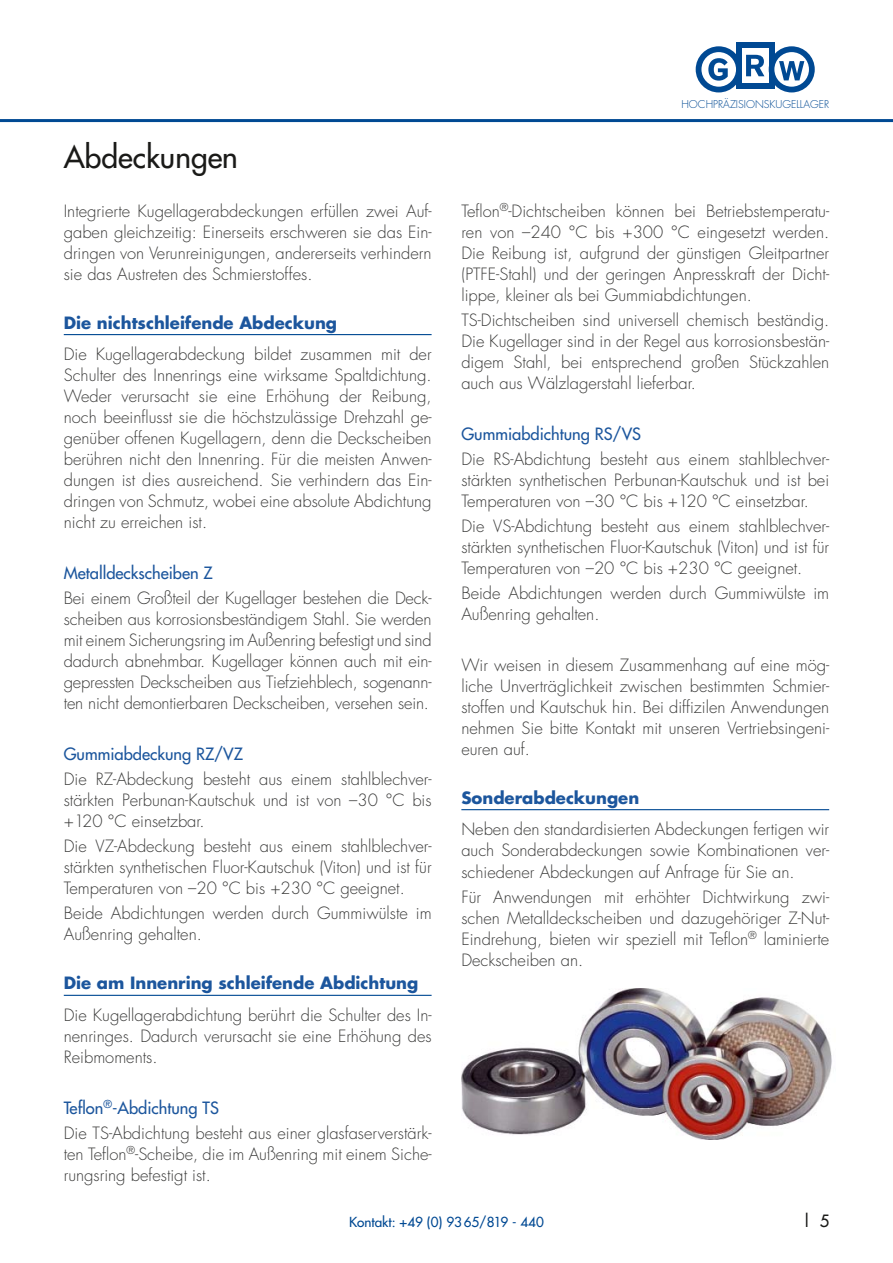
<style>
.page{position:relative;width:893px;height:1263px;background:#fff}
.page>*{position:absolute;margin:0;border:0;box-sizing:border-box;transform-origin:0 0}
.t1{font:30px "Futura LT";color:#1a1a18}
.t2{font:300 16.5px/21px "Futura LT";color:#3b3b3a;text-align:justify}
.t3{font:700 16.5px "Futura LT";color:#1c569d}
.t4{font:16.5px "Futura LT";color:#1c569d}
.t5{font:16.5px "Futura LT";color:#1a1a18}
.t6{font:13.5px "Futura LT";color:#004993}
.t7{font:300 10.5px "Futura LT";color:#004993}
.s1{font-weight:400;color:#1c569d}
</style>
<div class="page">
<hr style="left:0;top:119px;width:893px;height:3px;background:#004993">
<div style="left:736px;top:43px;width:38px;height:46px;background:#004993"></div>
<div style="left:742px;top:48px;width:27px;height:35px;background:#fff"></div>
<svg style="left:746px;top:55px;width:18px;height:21px"></svg>
<div style="left:696px;top:46px;width:46px;height:46px;background:#004993;border-radius:50%"></div>
<div style="left:701px;top:52px;width:35px;height:35px;background:#fff;border-radius:50%"></div>
<svg style="left:708px;top:58px;width:20px;height:23px"></svg>
<div style="left:769px;top:46px;width:46px;height:46px;background:#004993;border-radius:50%"></div>
<div style="left:774px;top:52px;width:35px;height:35px;background:#fff;border-radius:50%"></div>
<svg style="left:779px;top:61px;width:25px;height:19px"></svg>
<img style="left:461px;top:989px;width:371px;height:150px">
<hr style="left:64px;top:334px;width:368px;height:1px;background:#004993">
<hr style="left:64px;top:995px;width:368px;height:1px;background:#004993">
<hr style="left:461px;top:809px;width:368px;height:1px;background:#004993">
<h1 class="t1" style="left:64px;top:143px;width:176px">Abdeckungen</h1>
<p class="t2" style="left:64px;top:200px;width:369px">Integrierte Kugellagerabdeckungen erfüllen zwei Auf&shy;gaben gleichzeitig: Einerseits erschweren sie das Ein&shy;dringen von Verunreinigungen, andererseits verhindern sie das Austreten des Schmierstoffes.</p>
<p class="t3" style="left:64px;top:313px;width:275px">Die nichtschleifende Abdeckung</p>
<p class="t2" style="left:64px;top:344px;width:369px">Die Kugellagerabdeckung bildet zusammen mit der Schulter des Innenrings eine wirksame Spaltdichtung.<br>Weder verursacht sie eine Erhöhung der Reibung, noch beeinflusst sie die höchstzulässige Drehzahl ge&shy;genüber offenen Kugellagern, denn die Deckscheiben berühren nicht den Innenring. Für die meisten Anwen&shy;dungen ist dies ausreichend. Sie verhindern das Ein&shy;dringen von Schmutz, wobei eine absolute Abdichtung nicht zu erreichen ist.</p>
<p class="t4" style="left:64px;top:565px;width:150px">Metalldeckscheiben Z</p>
<p class="t2" style="left:64px;top:588px;width:369px">Bei einem Großteil der Kugellager bestehen die Deck&shy;scheiben aus korrosionsbeständigem Stahl. Sie werden mit einem Sicherungsring im Außenring befestigt und sind dadurch abnehmbar. Kugellager können auch mit ein&shy;gepressten Deckscheiben aus Tiefziehblech, sogenann&shy;ten nicht demontierbaren Deckscheiben, versehen sein.</p>
<p class="t4" style="left:64px;top:746px;width:181px">Gummiabdeckung RZ/VZ</p>
<p class="t2" style="left:64px;top:769px;width:369px">Die RZ-Abdeckung besteht aus einem stahlblechver&shy;stärkten Perbunan-Kautschuk und ist von –30 °C bis +120 °C einsetzbar.</p>
<p class="t2" style="left:64px;top:836px;width:369px">Die VZ-Abdeckung besteht aus einem stahlblechver&shy;stärkten synthetischen Fluor-Kautschuk (Viton) und ist für Temperaturen von –20 °C bis +230 °C geeignet.</p>
<p class="t2" style="left:64px;top:903px;width:369px">Beide Abdichtungen werden durch Gummiwülste im<br>Außenring gehalten.</p>
<p class="t3" style="left:64px;top:974px;width:356px">Die am Innenring schleifende Abdichtung</p>
<p class="t2" style="left:64px;top:1005px;width:369px">Die Kugellagerabdichtung berührt die Schulter des In&shy;nenringes. Dadurch verursacht sie eine Erhöhung des Reibmoments.</p>
<p class="t2" style="left:64px;top:1095px;width:369px;line-height:25.2px"><span class="s1">Teflon</span><sup>®</sup><span class="s1">-Abdichtung TS<br></span>Die TS-Abdichtung besteht aus einer glasfaserverstärk-</p>
<p class="t2" style="left:64px;top:1143px;width:369px">ten Teflon<sup>®</sup>-Scheibe, die im Außenring mit einem Siche&shy;rungsring befestigt ist.</p>
<p class="t7" style="left:681px;top:98px;width:149px">HOCHPRÄZISIONSKUGELLAGER</p>
<p class="t2" style="left:461px;top:200px;width:369px">Teflon<sup>®</sup>-Dichtscheiben können bei Betriebstemperatu&shy;ren von –240 °C bis +300 °C eingesetzt werden.<br>Die Reibung ist, aufgrund der günstigen Gleitpartner (PTFE-Stahl) und der geringen Anpresskraft der Dicht&shy;lippe, kleiner als bei Gummiabdichtungen.</p>
<p class="t2" style="left:461px;top:310px;width:369px">TS- Dichtscheiben sind universell chemisch beständig.<br>Die Kugellager sind in der Regel aus korrosionsbestän&shy;digem Stahl, bei entsprechend großen Stückzahlen auch aus Wälzlagerstahl lieferbar.</p>
<p class="t4" style="left:461px;top:426px;width:181px">Gummiabdichtung RS/VS</p>
<p class="t2" style="left:461px;top:448px;width:369px">Die RS-Abdichtung besteht aus einem stahlblechver&shy;stärkten synthetischen Perbunan-Kautschuk und ist bei Temperaturen von –30 °C bis +120 °C einsetzbar.</p>
<p class="t2" style="left:461px;top:516px;width:369px">Die VS-Abdichtung besteht aus einem stahlblechver&shy;stärkten synthetischen Fluor-Kautschuk (Viton) und ist für Temperaturen von –20 °C bis +230 °C geeignet.</p>
<p class="t2" style="left:461px;top:583px;width:369px">Beide Abdichtungen werden durch Gummiwülste im<br>Außenring gehalten.</p>
<p class="t2" style="left:461px;top:654px;width:369px">Wir weisen in diesem Zusammenhang auf eine mög&shy;liche Unverträglichkeit zwischen bestimmten Schmier&shy;stoffen und Kautschuk hin. Bei diffizilen Anwendungen nehmen Sie bitte Kontakt mit unseren Vertriebsingeni&shy;euren auf.</p>
<p class="t3" style="left:461px;top:788px;width:179px">Sonderabdeckungen</p>
<p class="t2" style="left:461px;top:819px;width:369px">Neben den standardisierten Abdeckungen fertigen wir auch Sonderabdeckungen sowie Kombinationen ver&shy;schiedener Ab deckungen auf Anfrage für Sie an.</p>
<p class="t2" style="left:461px;top:886px;width:369px">Für Anwendungen mit erhöhter Dichtwirkung zwi&shy;schen Metalldeckscheiben und dazugehöriger Z-Nut-Ein drehung, bieten wir spe ziell mit Teflon<sup>®</sup> laminierte Deckscheiben an.</p>
<p class="t6" style="left:349px;top:1215px;width:196px">Kontakt: +49 (0) 9365/819 - 440</p>
<p class="t5" style="left:802px;top:1213px;width:29px">| 5</p>
</div>
